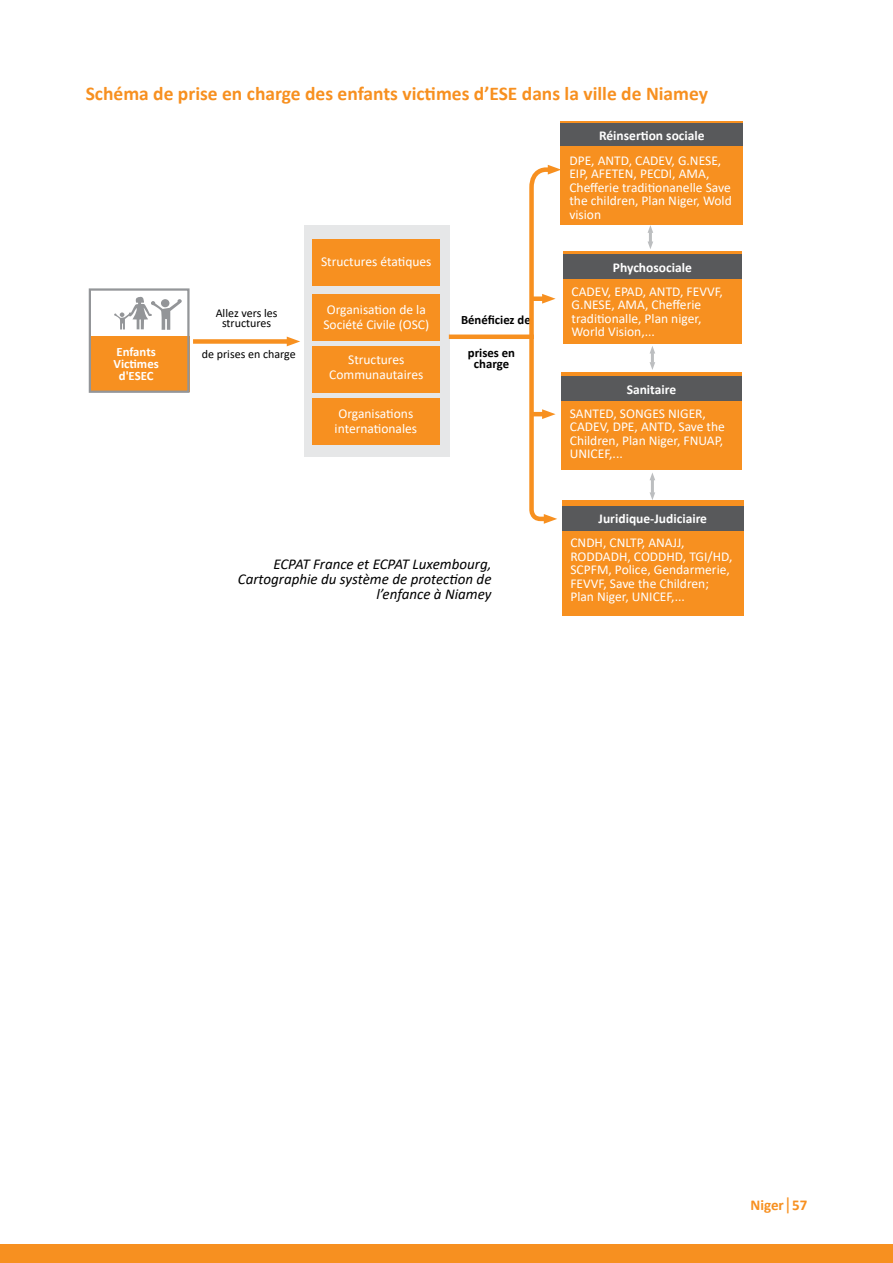
<style>
.page{position:relative;width:893px;height:1263px;background:#fff}
.page>*{position:absolute;margin:0;border:0;box-sizing:border-box;transform-origin:0 0}
.t1{font:700 19.5px "Calibri";color:#f79020}
.t2{font:italic 15px/15px "Calibri";color:#000;text-align:right}
.t3{font:700 15px "Calibri";color:#f79020}
.t4{font:13.5px/13.5px "Calibri";color:#fff}
.t5{font:700 13.5px "Calibri";color:#fff}
.t6{font:700 12.75px/10.5px "Calibri";color:#000;text-align:center}
.t7{font:700 12.75px/12px "Calibri";color:#fff;text-align:center}
.t8{font:12px/10.5px "Calibri";color:#000;text-align:center}
.s1{font-weight:400;font-size:18px}
</style>
<div class="page">
<div style="left:0;top:1244px;width:893px;height:19px;background:#f79020"></div>
<div style="left:304px;top:225px;width:145px;height:232px;background:#e6e7e8"></div>
<div style="left:561px;top:121px;width:182px;height:104px;background:#f79020"></div>
<div style="left:563px;top:251px;width:179px;height:93px;background:#f79020"></div>
<div style="left:561px;top:372px;width:181px;height:98px;background:#f79020"></div>
<div style="left:562px;top:500px;width:182px;height:115px;background:#f79020"></div>
<div style="left:193px;top:339px;width:98px;height:5px;background:#f79020"></div>
<svg style="left:287px;top:337px;width:13px;height:9px"></svg>
<svg style="left:648px;top:225px;width:5px;height:24px"></svg>
<svg style="left:650px;top:346px;width:5px;height:24px"></svg>
<svg style="left:650px;top:473px;width:5px;height:27px"></svg>
<div style="left:313px;top:239px;width:127px;height:47px;background:#f79020"></div>
<div style="left:561px;top:124px;width:182px;height:22px;background:#58595b"></div>
<div style="left:563px;top:254px;width:179px;height:25px;background:#58595b"></div>
<div style="left:561px;top:377px;width:181px;height:24px;background:#58595b"></div>
<div style="left:562px;top:506px;width:182px;height:24px;background:#58595b"></div>
<div style="left:313px;top:294px;width:127px;height:46px;background:#f79020"></div>
<div style="left:312px;top:346px;width:128px;height:47px;background:#f79020"></div>
<div style="left:313px;top:398px;width:127px;height:47px;background:#f79020"></div>
<div style="left:449px;top:334px;width:85px;height:5px;background:#f79020"></div>
<svg style="left:527px;top:165px;width:34px;height:359px"></svg>
<div style="left:89px;top:337px;width:101px;height:55px;background:#f79020"></div>
<div style="left:89px;top:288px;width:101px;height:105px;border:2px solid #939598"></div>
<svg style="left:114px;top:296px;width:68px;height:34px"></svg>
<h1 class="t1" style="left:86px;top:79px;width:624px">Schéma de prise en charge des enfants victimes d’ESE dans la ville de Niamey</h1>
<p class="t5" style="left:599px;top:126px;width:107px">Réinsertion sociale</p>
<p class="t7" style="left:113px;top:345px;width:47px">Enfants<br>Victimes d'ESEC</p>
<p class="t4" style="left:321px;top:255px;width:112px">Structures étatiques</p>
<p class="t4" style="left:323px;top:302px;width:107px;line-height:15px">Organisation de la<br>Société Civile (OSC)</p>
<p class="t4" style="left:329px;top:352px;width:96px;line-height:15px;text-align:center">Structures<br>Communautaires</p>
<p class="t4" style="left:335px;top:405px;width:84px;line-height:15px">Organisations internationales</p>
<p class="t8" style="left:216px;top:307px;width:63px">Allez vers les structures</p>
<p class="t6" style="left:461px;top:314px;width:71px">Bénéficiez de</p>
<p class="t8" style="left:202px;top:349px;width:95px">de prises en charge</p>
<p class="t6" style="left:468px;top:348px;width:49px">prises en charge</p>
<p class="t2" style="left:238px;top:556px;width:255px">ECPAT France et ECPAT Luxembourg,<br>Cartographie du système de protection de l’enfance à Niamey</p>
<p class="t4" style="left:569px;top:153px;width:164px">DPE, ANTD, CADEV, G.NESE,<br>EIP, AFETEN, PECDI, AMA,<br>Chefferie traditionanelle Save the children, Plan Niger, Wold vision</p>
<p class="t5" style="left:613px;top:258px;width:80px">Phychosociale</p>
<p class="t4" style="left:571px;top:284px;width:153px">CADEV, EPAD, ANTD, FEVVF,<br>G.NESE, AMA, Chefferie traditionalle, Plan niger,<br>World Vision,...</p>
<p class="t5" style="left:627px;top:380px;width:51px">Sanitaire</p>
<p class="t4" style="left:570px;top:406px;width:157px">SANTED, SONGES NIGER,<br>CADEV, DPE, ANTD, Save the<br>Children, Plan Niger, FNUAP,<br>UNICEF,...</p>
<p class="t5" style="left:599px;top:509px;width:110px">Juridique-Judiciaire</p>
<p class="t4" style="left:570px;top:536px;width:163px">CNDH, CNLTP, ANAJJ,<br>RODDADH, CODDHD, TGI/HD,<br>SCPFM, Police, Gendarmerie,<br>FEVVF, Save the Children;<br>Plan Niger, UNICEF,...</p>
<p class="t3" style="left:750px;top:1194px;width:58px">Niger<span class="s1">|</span>57</p>
</div>
